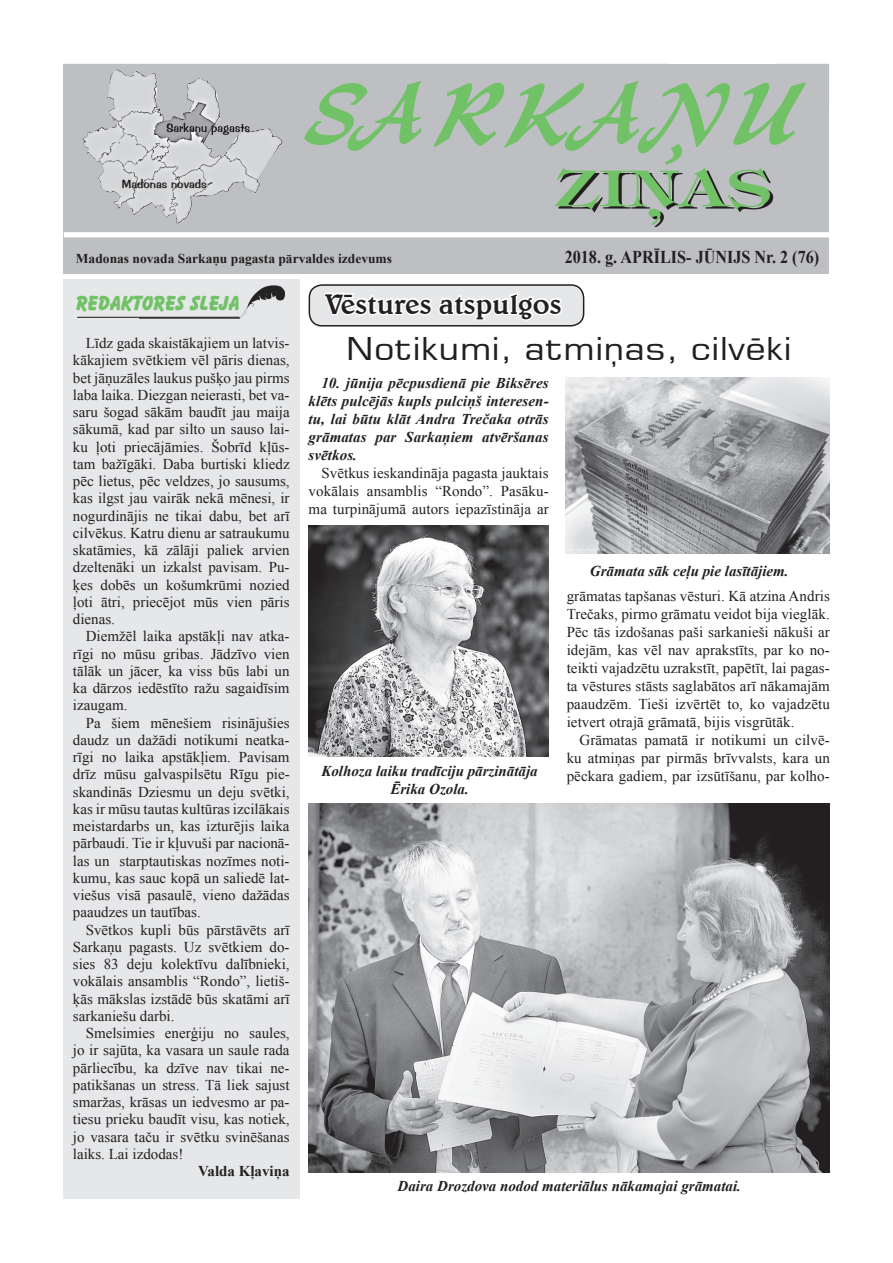
<style>
.page{position:relative;width:893px;height:1263px;background:#fff}
.page>*{position:absolute;margin:0;border:0;box-sizing:border-box;transform-origin:0 0}
.t1{font:31.35px "Square 721 TL";color:#231f20;scale:1.16 1}
.t2{font:500 28.5px "Belwe TL";color:#231f20}
.t3{font:800 20.7px "Balloon TL";color:#71c167}
.t4{font:700 18px "Times New Roman";color:#231f20;scale:.9 1}
.t5{font:15px/17.2px "Times New Roman";color:#231f20;text-align:justify}
.t6{font:italic 700 15px/18px "Times New Roman";color:#231f20;text-align:justify}
.t7{font:700 15px "Times New Roman";color:#231f20}
.t8{font:700 13.5px "Times New Roman";color:#231f20}
.t9{font:12px "Impress TL";color:#231f20}
</style>
<div class="page">
<div style="left:64px;top:64px;width:765px;height:209px;background:#bebfc2"></div>
<div style="left:63px;top:279px;width:237px;height:920px;background:#e6e7e9"></div>
<div style="left:64px;top:232px;width:765px;height:5px;background:#fff"></div>
<svg style="left:63px;top:63px;width:767px;height:164px"></svg>
<img style="left:139px;top:286px;width:146px;height:33px">
<hr style="left:77px;top:317px;width:162px;height:1px;background:#231f20">
<div style="left:309px;top:285px;width:275px;height:41px;background:#e6e7e9;border-radius:13px"></div>
<div style="left:309px;top:284px;width:275px;height:43px;border:2px solid #231f20;border-radius:13px"></div>
<svg style="left:324px;top:292px;width:238px;height:29px"></svg>
<img style="left:566px;top:378px;width:263px;height:176px">
<img style="left:309px;top:803px;width:521px;height:369px">
<img style="left:309px;top:526px;width:240px;height:230px">
<p class="t9" style="left:122px;top:176px;width:86px">Madonas novads</p>
<p class="t8" style="left:76px;top:249px;width:318px">Madonas novada Sarkaņu pagasta pārvaldes izdevums</p>
<p class="t4" style="left:565px;top:244px;width:284px">2018. g. APRĪLIS- JŪNIJS Nr. 2 (76)</p>
<h3 class="t3" style="left:76px;top:291px;width:165px">REDAKTORES SLEJA</h3>
<h2 class="t2" style="left:326px;top:286px;width:237px">Vēstures atspulgos</h2>
<h1 class="t1" style="left:346px;top:329px;width:386px">Notikumi, atmiņas, cilvēki</h1>
<p class="t6" style="left:309px;top:374px;width:242px;text-indent:13px">10. jūnija pēcpusdienā pie Biksēres klēts pulcējās kupls pulciņš interesen&shy;tu, lai būtu klāt Andra Trečaka otrās grāmatas par Sarkaņiem atvēršanas svētkos.</p>
<p class="t5" style="left:309px;top:463px;width:242px;line-height:18px;text-indent:13px">Svētkus ieskandināja pagasta jauktais vokālais ansamblis “Rondo”. Pasāku&shy;ma turpinājumā autors iepazīstināja ar</p>
<p class="t5" style="left:73px;top:334px;width:218px;text-indent:13px">Līdz gada skaistākajiem un latvis&shy;kākajiem svētkiem vēl pāris dienas, bet jāņuzāles laukus pušķo jau pirms laba laika. Diezgan neierasti, bet va&shy;saru šogad sākām baudīt jau maija sākumā, kad par silto un sauso lai&shy;ku ļoti priecājāmies. Šobrīd kļūs&shy;tam bažīgāki. Daba burtiski kliedz pēc lietus, pēc veldzes, jo sausums, kas ilgst jau vairāk nekā mēnesi, ir nogurdinājis ne tikai dabu, bet arī cilvēkus. Katru dienu ar satraukumu skatāmies, kā zālāji paliek arvien dzeltenāki un izkalst pavisam. Pu&shy;ķes dobēs un košumkrūmi nozied ļoti ātri, priecējot mūs vien pāris dienas.</p>
<p class="t5" style="left:73px;top:627px;width:218px;text-indent:13px">Diemžēl laika apstākļi nav atka&shy;rīgi no mūsu gribas. Jādzīvo vien tālāk un jācer, ka viss būs labi un ka dārzos iedēstīto ražu sagaidīsim izaugam.</p>
<p class="t5" style="left:73px;top:713px;width:218px;text-indent:13px">Pa šiem mēnešiem risinājušies daudz un dažādi notikumi neatka&shy;rīgi no laika apstākļiem. Pavisam drīz mūsu galvaspilsētu Rīgu pie&shy;skandinās Dziesmu un deju svētki, kas ir mūsu tautas kultūras izcilākais meistardarbs un, kas izturējis laika pārbaudi. Tie ir kļuvuši par nacionā&shy;las un starptautiskas nozīmes noti&shy;kumu, kas sauc kopā un saliedē lat&shy;viešus visā pasaulē, vieno dažādas paaudzes un tautības.</p>
<p class="t5" style="left:73px;top:920px;width:218px;text-indent:13px">Svētkos kupli būs pārstāvēts arī Sarkaņu pagasts. Uz svētkiem do&shy;sies 83 deju kolektīvu dalībnieki, vokālais ansamblis “Rondo”, lietiš&shy;ķās mākslas izstādē būs skatāmi arī sarkaniešu darbi.</p>
<p class="t5" style="left:73px;top:1024px;width:218px;text-indent:13px">Smelsimies enerģiju no saules, jo ir sajūta, ka vasara un saule rada pārliecību, ka dzīve nav tikai ne&shy;patikšanas un stress. Tā liek sajust smaržas, krāsas un iedvesmo ar pa&shy;tiesu prieku baudīt visu, kas notiek, jo vasara taču ir svētku svinēšanas laiks. Lai izdodas!</p>
<p class="t7" style="left:198px;top:1160px;width:93px">Valda Kļaviņa</p>
<p class="t6" style="left:590px;top:561px;width:200px">Grāmata sāk ceļu pie lasītājiem.</p>
<p class="t5" style="left:567px;top:586px;width:265px;line-height:18px">grāmatas tapšanas vēsturi. Kā atzina Andris Trečaks, pirmo grāmatu veidot bija vieglāk.<br>Pēc tās izdošanas paši sarkanieši nākuši ar idejām, kas vēl nav aprakstīts, par ko no&shy;teikti vajadzētu uzrakstīt, papētīt, lai pagas&shy;ta vēstures stāsts saglabātos arī nākamajām paaudzēm. Tieši izvērtēt to, ko vajadzētu ietvert otrajā grāmatā, bijis visgrūtāk.</p>
<p class="t5" style="left:567px;top:730px;width:265px;line-height:18px;text-indent:13px">Grāmatas pamatā ir notikumi un cilvē&shy;ku atmiņas par pirmās brīvvalsts, kara un pēckara gadiem, par izsūtīšanu, par kolho-</p>
<p class="t6" style="left:321px;top:762px;width:218px;text-align:center">Kolhoza laiku tradīciju pārzinātāja<br>Ērika Ozola.</p>
<p class="t6" style="left:398px;top:1176px;width:345px">Daira Drozdova nodod materiālus nākamajai grāmatai.</p>
</div>
